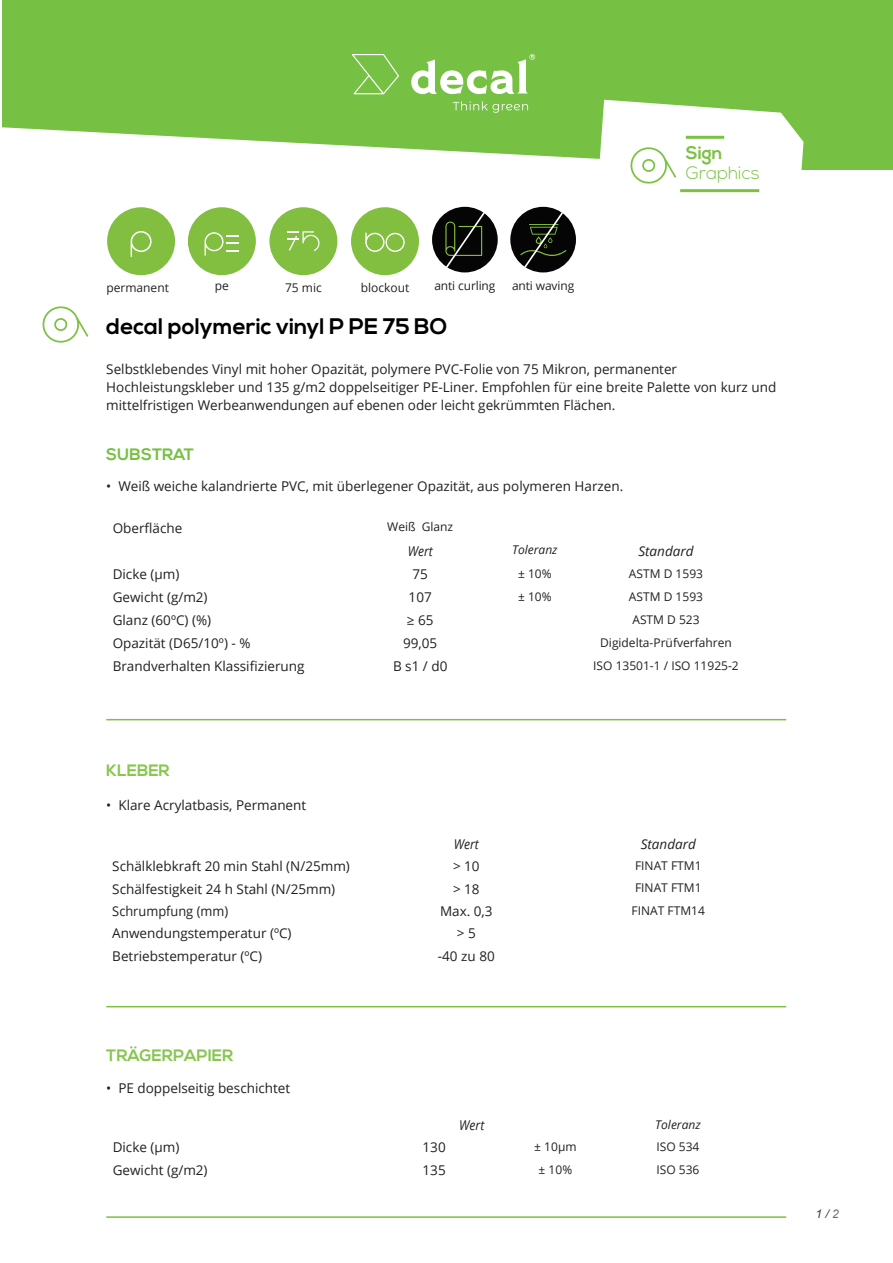
<style>
.page{position:relative;width:893px;height:1263px;background:#fff}
.page>*{position:absolute;margin:0;border:0;box-sizing:border-box;transform-origin:0 0}
.t1{font:700 22.5px "Nexa";color:#000}
.t2{font:300 18px "Nexa";color:#7cc142}
.t3{font:700 18px "Nexa";color:#7cc142}
.t4{font:700 16.5px "Nexa";color:#88c650}
.t5{font:700 16.5px "Nexa";color:#76c043}
.t6{font:13.5px/18px "Open Sans";color:#231f20}
.t7{font:italic 13.5px "Open Sans";color:#231f20}
.t8{font:13.5px "Open Sans";color:#231f20;scale:.95 1}
.t9{font:italic 13.5px "Open Sans";color:#231f20;scale:.9 1}
.t10{font:12px "Open Sans";color:#231f20}
.t11{font:italic 12px "Open Sans";color:#231f20}
.t12{font:italic 12px "Arial";color:#3e3e3f}
.s1{color:#6c6d70}
</style>
<div class="page">
<div style="left:3px;top:0;width:889px;height:169px;background:#76c043"></div>
<svg style="left:602px;top:100px;width:201px;height:70px;fill:#fff"></svg>
<svg style="left:2px;top:127px;width:775px;height:66px;fill:#fff"></svg>
<svg style="left:686px;top:136px;width:38px;height:3px"></svg>
<svg style="left:630px;top:147px;width:129px;height:45px"></svg>
<svg style="left:452px;top:101px;width:76px;height:12px"></svg>
<svg style="left:352px;top:54px;width:47px;height:40px"></svg>
<svg style="left:411px;top:54px;width:124px;height:40px"></svg>
<hr style="left:106px;top:719px;width:680px;height:1px;background:#7bc142">
<hr style="left:106px;top:1006px;width:680px;height:1px;background:#7bc142">
<hr style="left:106px;top:1216px;width:680px;height:2px;background:#7bc142">
<svg style="left:42px;top:306px;width:46px;height:37px"></svg>
<div style="left:107px;top:207px;width:68px;height:68px;background:#82be40;border-radius:50%"></div>
<svg style="left:131px;top:231px;width:21px;height:26px"></svg>
<div style="left:269px;top:207px;width:68px;height:68px;background:#82be40;border-radius:50%"></div>
<svg style="left:287px;top:231px;width:33px;height:20px"></svg>
<div style="left:351px;top:207px;width:68px;height:68px;background:#82be40;border-radius:50%"></div>
<svg style="left:365px;top:233px;width:40px;height:19px"></svg>
<div style="left:188px;top:207px;width:68px;height:68px;background:#82be40;border-radius:50%"></div>
<svg style="left:205px;top:232px;width:34px;height:24px"></svg>
<div style="left:432px;top:207px;width:66px;height:65px;background:#040504;border-radius:50%"></div>
<svg style="left:445px;top:209px;width:42px;height:60px"></svg>
<div style="left:510px;top:207px;width:66px;height:65px;background:#040504;border-radius:50%"></div>
<svg style="left:520px;top:209px;width:46px;height:60px"></svg>
<p class="t10" style="left:106px;top:279px;width:64px">permanent</p>
<p class="t10" style="left:215px;top:277px;width:16px">pe</p>
<p class="t10" style="left:285px;top:279px;width:38px">75 mic</p>
<p class="t10" style="left:361px;top:279px;width:50px">blockout</p>
<p class="t10" style="left:434px;top:277px;width:63px">anti curling</p>
<p class="t10" style="left:512px;top:277px;width:64px">anti waving</p>
<h2 class="t3" style="left:686px;top:143px;width:38px">Sign</h2>
<h2 class="t2" style="left:686px;top:162px;width:75px">Graphics</h2>
<h1 class="t1" style="left:106px;top:313px;width:343px">decal polymeric vinyl P PE 75 BO</h1>
<p class="t6" style="left:106px;top:360px;width:671px">Selbstklebendes Vinyl mit hoher Opazität, polymere PVC-Folie von 75 Mikron, permanenter<br>Hochleistungskleber und 135 g/m2 doppelseitiger PE-Liner. Empfohlen für eine breite Palette von kurz und mittelfristigen Werbeanwendungen auf ebenen oder leicht gekrümmten Flächen.</p>
<p class="t5" style="left:106px;top:445px;width:89px">SUBSTRAT</p>
<p class="t6" style="left:106px;top:477px;width:518px">• Weiß weiche kalandrierte PVC, mit überlegener Opazität, aus polymeren Harzen.</p>
<p class="t6" style="left:113px;top:519px;width:71px">Oberfläche</p>
<p class="t10" style="left:387px;top:519px;width:68px">Weiß Glanz</p>
<p class="t9" style="left:408px;top:541px;width:29px">Wert</p>
<p class="t11" style="left:512px;top:542px;width:47px">Toleranz</p>
<p class="t7" style="left:638px;top:541px;width:57px">Standard</p>
<p class="t6" style="left:113px;top:565px;width:68px">Dicke (µm)</p>
<p class="t6" style="left:412px;top:564px;width:17px">75</p>
<p class="t10" style="left:518px;top:565px;width:35px">± 10%</p>
<p class="t10" style="left:629px;top:565px;width:76px">ASTM D 1593</p>
<p class="t6" style="left:113px;top:588px;width:96px">Gewicht (g/m2)</p>
<p class="t6" style="left:409px;top:587px;width:25px">107</p>
<p class="t10" style="left:518px;top:588px;width:35px">± 10%</p>
<p class="t10" style="left:629px;top:588px;width:76px">ASTM D 1593</p>
<p class="t6" style="left:113px;top:611px;width:100px">Glanz (60ºC) (%)</p>
<p class="t6" style="left:407px;top:611px;width:28px">≥ 65</p>
<p class="t10" style="left:632px;top:611px;width:69px">ASTM D 523</p>
<p class="t6" style="left:113px;top:634px;width:139px">Opazität (D65/10º) - %</p>
<p class="t6" style="left:403px;top:634px;width:36px">99,05</p>
<p class="t10" style="left:600px;top:634px;width:133px">Digidelta-Prüfverfahren</p>
<p class="t6" style="left:113px;top:657px;width:193px">Brandverhalten Klassifizierung</p>
<p class="t6" style="left:393px;top:657px;width:56px">B s1 / d0</p>
<p class="t10" style="left:593px;top:657px;width:147px">ISO 13501-1 / ISO 11925-2</p>
<p class="t4" style="left:106px;top:761px;width:65px">KLEBER</p>
<p class="t6" style="left:106px;top:796px;width:201px">• Klare Acrylatbasis, Permanent</p>
<p class="t9" style="left:454px;top:835px;width:29px">Wert</p>
<p class="t7" style="left:641px;top:835px;width:57px">Standard</p>
<p class="t6" style="left:112px;top:857px;width:239px">Schälklebkraft 20 min Stahl (N/25mm)</p>
<p class="t6" style="left:453px;top:857px;width:28px">&gt; 10</p>
<p class="t10" style="left:635px;top:857px;width:68px">FINAT FTM1</p>
<p class="t6" style="left:112px;top:879px;width:224px">Schälfestigkeit 24 h Stahl (N/25mm)</p>
<p class="t6" style="left:453px;top:879px;width:28px">&gt; 18</p>
<p class="t10" style="left:635px;top:880px;width:68px">FINAT FTM1</p>
<p class="t8" style="left:112px;top:902px;width:123px">Schrumpfung (mm)</p>
<p class="t6" style="left:440px;top:902px;width:54px">Max. 0,3</p>
<p class="t10" style="left:632px;top:902px;width:75px">FINAT FTM14</p>
<p class="t6" style="left:112px;top:924px;width:181px">Anwendungstemperatur (ºC)</p>
<p class="t6" style="left:457px;top:924px;width:20px">&gt; 5</p>
<p class="t6" style="left:112px;top:946px;width:151px">Betriebstemperatur (ºC)</p>
<p class="t6" style="left:438px;top:946px;width:58px">-40 zu 80</p>
<p class="t4" style="left:106px;top:1045px;width:129px">TRÄGERPAPIER</p>
<p class="t6" style="left:106px;top:1079px;width:185px">• PE doppelseitig beschichtet</p>
<p class="t9" style="left:459px;top:1115px;width:29px">Wert</p>
<p class="t11" style="left:655px;top:1116px;width:47px">Toleranz</p>
<p class="t6" style="left:113px;top:1138px;width:68px">Dicke (µm)</p>
<p class="t6" style="left:423px;top:1138px;width:25px">130</p>
<p class="t10" style="left:534px;top:1138px;width:44px">± 10µm</p>
<p class="t10" style="left:656px;top:1138px;width:44px">ISO 534</p>
<p class="t6" style="left:113px;top:1161px;width:96px">Gewicht (g/m2)</p>
<p class="t6" style="left:423px;top:1161px;width:25px">135</p>
<p class="t10" style="left:539px;top:1161px;width:35px">± 10%</p>
<p class="t10" style="left:656px;top:1161px;width:44px">ISO 536</p>
<p class="t12" style="left:816px;top:1206px;width:25px">1 / <span class="s1">2</span></p>
</div>
